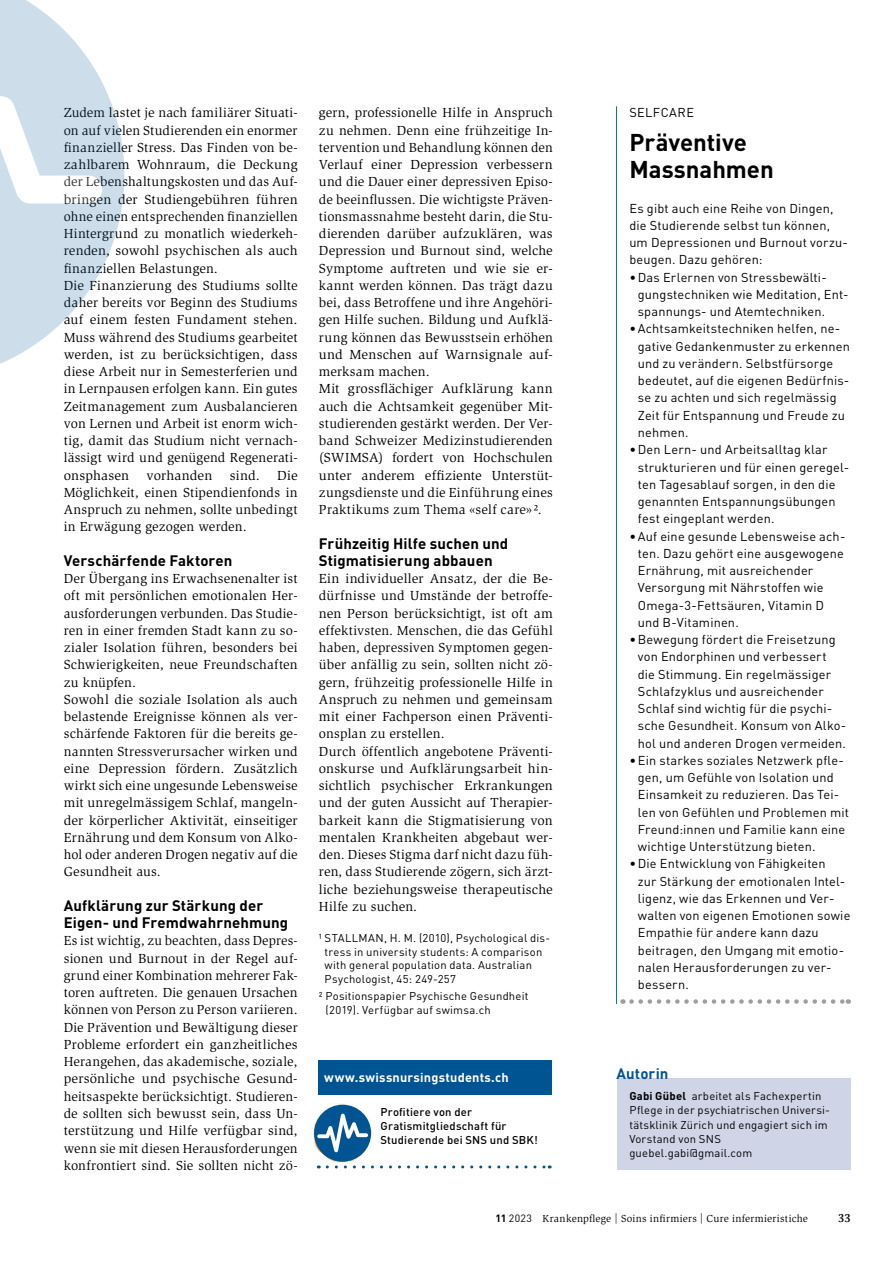
<style>
.page{position:relative;width:893px;height:1263px;background:#fff}
.page>*{position:absolute;margin:0;border:0;box-sizing:border-box;transform-origin:0 0}
.t1{font:700 24px/27px "DIN Pro";letter-spacing:-.005em;color:#000}
.t2{font:700 15px/17.2px "DIN Pro";letter-spacing:.005em;color:#000}
.t3{font:700 15px "DIN Pro";letter-spacing:.005em;color:#015492}
.t4{font:13.5px/17.2px "Slimbach Std";letter-spacing:.015em;color:#000}
.t5{font:12.75px/17.2px "DIN Pro";letter-spacing:.015em;color:#000}
.t6{font:700 12.75px "DIN Pro";letter-spacing:.02em;color:#fff}
.t7{font:700 12px "Esta Pro";color:#000}
.t8{font:11.25px/14.2px "DIN Pro";letter-spacing:.02em;color:#000}
.t9{font:500 11.25px/14.2px "DIN Pro";letter-spacing:.02em;color:#000}
.t10{font:10.5px "Slimbach Std";letter-spacing:.025em;color:#000}
.s1{font-weight:700}
.s2{font-family:"DIN Pro";font-weight:700}
.s3{font-family:"DIN Pro"}
</style>
<div class="page">
<div style="left:617px;top:1078px;width:233px;height:92px;background:#cfd4e6"></div>
<div style="left:318px;top:1060px;width:234px;height:35px;background:#015492"></div>
<svg style="left:327px;top:1165px;width:223px;height:3px"></svg>
<img style="left:314px;top:1104px;width:58px;height:58px">
<div style="left:314px;top:1105px;width:57px;height:57px;background:#015492;border-radius:50%"></div>
<svg style="left:317px;top:1114px;width:51px;height:38px"></svg>
<svg style="left:0;top:0;width:124px;height:364px"></svg>
<svg style="left:0;top:35px;width:102px;height:277px"></svg>
<svg style="left:631px;top:999px;width:218px;height:5px"></svg>
<hr style="left:616px;top:106px;width:1px;height:898px;background:#007b81">
<p class="t4" style="left:64px;top:104px;width:235px">Zudem lastet je nach familiärer Situati&shy;on auf vielen Studierenden ein enormer finanzieller Stress. Das Finden von be&shy;zahlbarem Wohnraum, die Deckung der Lebenshaltungskosten und das Auf&shy;bringen der Studiengebühren führen ohne einen entsprechenden finanziellen Hintergrund zu monatlich wiederkeh&shy;renden, sowohl psychischen als auch finanziellen Belastungen.<br>Die Finanzierung des Studiums sollte daher bereits vor Beginn des Studiums auf einem festen Fundament stehen.<br>Muss während des Studiums gearbeitet werden, ist zu berücksichtigen, dass diese Arbeit nur in Semesterferien und in Lernpausen erfolgen kann. Ein gutes Zeitmanagement zum Ausbalancieren von Lernen und Arbeit ist enorm wich&shy;tig, damit das Studium nicht vernach&shy;lässigt wird und genügend Regenerati&shy;onsphasen</p>
<p class="t4" style="left:147px;top:467px;width:67px">vorhanden</p>
<p class="t4" style="left:230px;top:467px;width:32px">sind.</p>
<p class="t4" style="left:64px;top:467px;width:235px;text-align:justify;text-indent:213px">Die Möglichkeit, einen Stipendienfonds in Anspruch zu nehmen, sollte unbedingt in Erwägung gezogen werden.</p>
<p class="t2" style="left:64px;top:551px;width:170px">Verschärfende Faktoren</p>
<p class="t4" style="left:64px;top:570px;width:235px">Der Übergang ins Erwachsenenalter ist oft mit persönlichen emotionalen Her&shy;ausforderungen verbunden. Das Studie&shy;ren in einer fremden Stadt kann zu so&shy;zialer Isolation führen, besonders bei Schwierigkeiten, neue Freundschaften zu knüpfen.<br>Sowohl die soziale Isolation als auch belastende Ereignisse können als ver&shy;schärfende Faktoren für die bereits ge&shy;nannten Stressverursacher wirken und eine Depression fördern. Zusätzlich wirkt sich eine ungesunde Lebensweise mit unregelmässigem Schlaf, mangeln&shy;der körperlicher Aktivität, einseitiger Ernährung und dem Konsum von Alko&shy;hol oder anderen Drogen negativ auf die Gesundheit aus.</p>
<p class="t2" style="left:64px;top:896px;width:226px">Aufklärung zur Stärkung der<br>Eigen- und Fremdwahrnehmung</p>
<p class="t4" style="left:64px;top:932px;width:235px;text-align:justify">Es ist wichtig, zu beachten, dass Depres&shy;sionen und Burnout in der Regel auf&shy;grund einer Kombination mehrerer Fak&shy;toren auftreten. Die genauen Ursachen können von Person zu Person variieren.<br>Die Prävention und Bewältigung dieser Probleme erfordert ein ganzheitliches Herangehen, das akademische, soziale, persönliche und psychische Gesund&shy;heitsaspekte berücksichtigt. Studieren&shy;de sollten sich bewusst sein, dass Un&shy;terstützung und Hilfe verfügbar sind, wenn sie mit diesen Herausforderungen konfrontiert sind. Sie sollten nicht zö-</p>
<p class="t4" style="left:319px;top:104px;width:235px">gern, professionelle Hilfe in Anspruch zu nehmen. Denn eine frühzeitige In&shy;tervention und Behandlung können den Verlauf einer Depression verbessern und die Dauer einer depressiven Episo&shy;de beeinflussen. Die wichtigste Präven&shy;tionsmassnahme besteht darin, die Stu&shy;dierenden darüber aufzuklären, was Depression und Burnout sind, welche Symptome auftreten und wie sie er&shy;kannt werden können. Das trägt dazu bei, dass Betroffene und ihre Angehöri&shy;gen Hilfe suchen. Bildung und Aufklä&shy;rung können das Bewusstsein erhöhen und Menschen auf Warnsignale auf&shy;merksam machen.<br>Mit grossflächiger Aufklärung kann auch die Achtsamkeit gegenüber Mit&shy;studierenden gestärkt werden. Der Ver&shy;band Schweizer Medizinstudierenden (SWIMSA) fordert von Hochschulen unter anderem effiziente Unterstüt&shy;zungsdienste und die Einführung eines Praktikums zum Thema «self care»².</p>
<p class="t2" style="left:319px;top:534px;width:191px">Frühzeitig Hilfe suchen und<br>Stigmatisierung abbauen</p>
<p class="t4" style="left:319px;top:570px;width:235px">Ein individueller Ansatz, der die Be&shy;dürfnisse und Umstände der betroffe&shy;nen Person berücksichtigt, ist oft am effektivsten. Menschen, die das Gefühl haben, depressiven Symptomen gegen&shy;über anfällig zu sein, sollten nicht zö&shy;gern, frühzeitig professionelle Hilfe in Anspruch zu nehmen und gemeinsam mit einer Fachperson einen Präventi&shy;onsplan zu erstellen.<br>Durch öffentlich angebotene Präventi&shy;onskurse und Aufklärungsarbeit hin&shy;sichtlich psychischer Erkrankungen und der guten Aussicht auf Therapier&shy;barkeit kann die Stigmatisierung von mentalen Krankheiten abgebaut wer&shy;den. Dieses Stigma darf nicht dazu füh&shy;ren, dass Studierende zögern, sich ärzt&shy;liche beziehungsweise therapeutische Hilfe zu suchen.</p>
<p class="t8" style="left:325px;top:931px;width:227px;line-height:13.5px;text-indent:-6px">¹ STALLMAN, H. M. (2010), Psychological dis&shy;tress in university students: A comparison with general population data. Australian Psychologist, 45: 249-257</p>
<p class="t8" style="left:326px;top:989px;width:204px;line-height:13.5px;text-indent:-7px">² Positionspapier Psychische Gesundheit (2019). Verfügbar auf swimsa.ch</p>
<p class="t6" style="left:324px;top:1069px;width:186px">www.swissnursingstudents.ch</p>
<p class="t9" style="left:380px;top:1104px;width:159px">Profitiere von der<br>Gratismitgliedschaft für<br>Studierende bei SNS und SBK!</p>
<p class="t5" style="left:629px;top:103px;width:66px">SELFCARE</p>
<h1 class="t1" style="left:629px;top:128px;width:146px">Präventive<br>Massnahmen</h1>
<p class="t5" style="left:629px;top:199px;width:220px">Es gibt auch eine Reihe von Dingen, die Studierende selbst tun können, um Depressionen und Burnout vorzu&shy;beugen. Dazu gehören:</p>
<p class="t5" style="left:638px;top:268px;width:212px;text-indent:-9px">•Das Erlernen von Stressbewälti&shy;gungstechniken wie Meditation, Ent&shy;spannungs- und Atemtechniken.</p>
<p class="t5" style="left:638px;top:320px;width:214px;text-indent:-9px">•Achtsamkeitstechniken helfen, ne&shy;gative Gedankenmuster zu erkennen und zu verändern. Selbstfürsorge bedeutet, auf die eigenen Bedürfnis&shy;se zu achten und sich regelmässig<br>Zeit für Entspannung und Freude zu nehmen.</p>
<p class="t5" style="left:638px;top:440px;width:213px;text-indent:-9px">•Den Lern- und Arbeitsalltag klar strukturieren und für einen geregel&shy;ten Tagesablauf sorgen, in den die genannten Entspannungsübungen fest eingeplant werden.</p>
<p class="t5" style="left:638px;top:527px;width:209px;text-indent:-9px">•Auf eine gesunde Lebensweise ach&shy;ten. Dazu gehört eine ausgewogene<br>Ernährung, mit ausreichender<br>Versorgung mit Nährstoffen wie<br>Omega-3-Fettsäuren, Vitamin D und B-Vitaminen.</p>
<p class="t5" style="left:638px;top:630px;width:210px;text-indent:-9px">•Bewegung fördert die Freisetzung von Endorphinen und verbessert die Stimmung. Ein regelmässiger Schlafzyklus und ausreichender Schlaf sind wichtig für die psychi&shy;sche Gesundheit. Konsum von Alko&shy;hol und anderen Drogen vermeiden.</p>
<p class="t5" style="left:638px;top:751px;width:213px;text-indent:-9px">•Ein starkes soziales Netzwerk pfle&shy;gen, um Gefühle von Isolation und Einsamkeit zu reduzieren. Das Tei&shy;len von Gefühlen und Problemen mit Freund:innen und Familie kann eine wichtige Unterstützung bieten.</p>
<p class="t5" style="left:638px;top:854px;width:214px;text-indent:-9px">•Die Entwicklung von Fähigkeiten<br>zur Stärkung der emotionalen Intel&shy;ligenz, wie das Erkennen und Ver&shy;walten von eigenen Emotionen sowie<br>Empathie für andere kann dazu beitragen, den Umgang mit emotio&shy;nalen Herausforderungen zu ver&shy;bessern.</p>
<p class="t3" style="left:617px;top:1063px;width:53px">Autorin</p>
<p class="t8" style="left:629px;top:1088px;width:202px"><span class="s1">Gabi Gübel</span> arbeitet als Fachexpertin<br>Pflege in der psychiatrischen Universi&shy;tätsklinik Zürich und engagiert sich im<br>Vorstand von SNS guebel.gabi@gmail.com</p>
<p class="t10" style="left:495px;top:1212px;width:314px"><span class="s2">11</span> <span class="s3">2023</span> Krankenpflege | Soins infirmiers | Cure infermieristiche</p>
<p class="t7" style="left:838px;top:1209px;width:14px">33</p>
</div>
